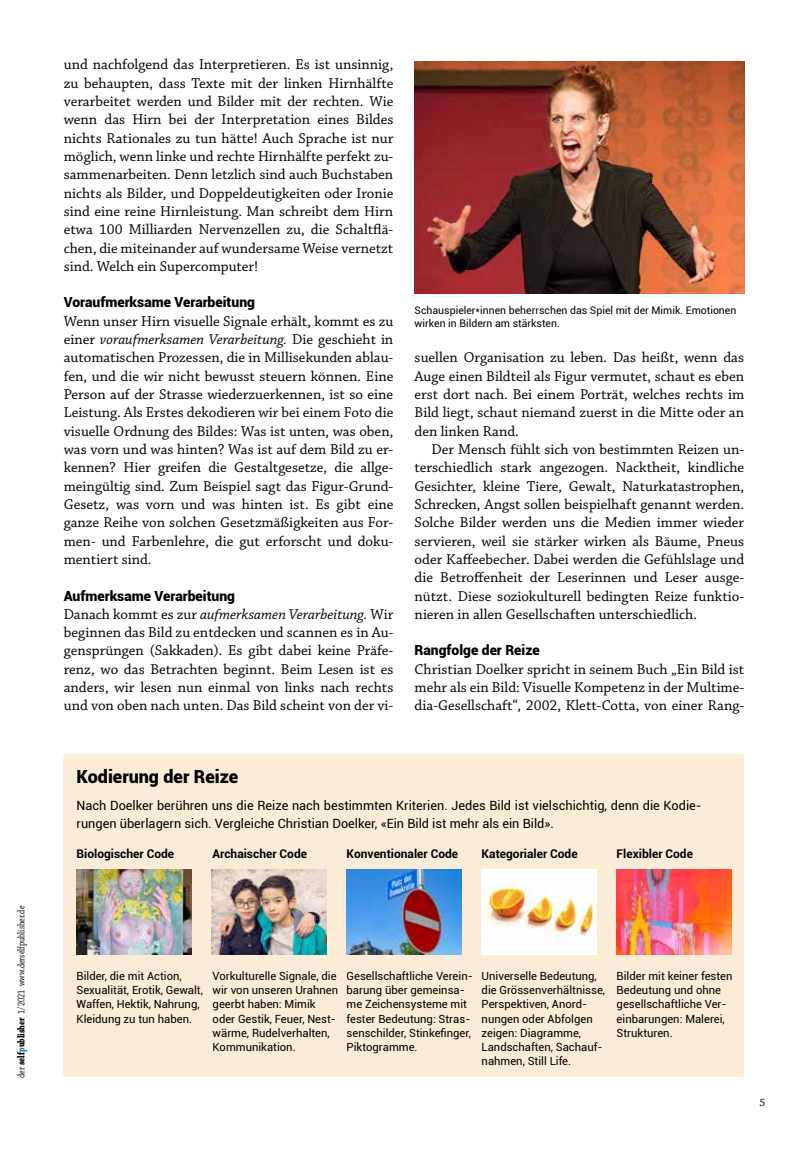
<style>
.page{position:relative;width:808px;height:1149px;background:#fff}
.page>*{position:absolute;margin:0;border:0;box-sizing:border-box;transform-origin:0 0}
.t1{font:900 18px "Roboto";color:#000}
.t2{font:15px/18.3px "Chaparral Pro";color:#000;text-align:justify}
.t3{font:900 13.95px "Roboto";color:#000}
.t4{font:12.75px/18px "Roboto";color:#000}
.t5{font:700 12px "Roboto";color:#000}
.t6{font:11.25px/14.2px "Roboto";color:#000}
.t7{font:11.25px "Chaparral Pro";color:#000}
.t8{font:10.5px/13.5px "Roboto";color:#000}
.t9{font:10.5px "Chaparral Pro";color:#000;scale:.76 1}
.s1{font-weight:700}
.s2{font-weight:700;color:#0086cb}
.s3{font-style:italic}
</style>
<div class="page">
<div style="left:64px;top:754px;width:680px;height:322px;background:#faecd7"></div>
<img style="left:347px;top:869px;width:114px;height:85px">
<img style="left:482px;top:869px;width:114px;height:85px">
<img style="left:617px;top:869px;width:114px;height:85px">
<img style="left:77px;top:869px;width:114px;height:85px">
<img style="left:212px;top:869px;width:114px;height:85px">
<img style="left:415px;top:62px;width:330px;height:231px">
<p class="t9" style="left:15px;top:1077px;width:227px;rotate:-90deg">der <span class="s1">self</span><span class="s2">p</span><span class="s1">ublisher</span> 1/2021 www.derselfpublisher.de</p>
<p class="t2" style="left:64px;top:56px;width:331px">und nachfolgend das Interpretieren. Es ist unsinnig, zu behaupten, dass Texte mit der linken Hirnhälfte verarbeitet werden und Bilder mit der rechten. Wie wenn das Hirn bei der Interpretation eines Bildes nichts Rationales zu tun hätte! Auch Sprache ist nur möglich, wenn linke und rechte Hirnhälfte perfekt zu&shy;sammenarbeiten. Denn letzlich sind auch Buchstaben nichts als Bilder, und Doppeldeutigkeiten oder Ironie sind eine reine Hirnleistung. Man schreibt dem Hirn etwa 100 Milliarden Nervenzellen zu, die Schaltflä&shy;chen, die miteinander auf wundersame Weise vernetzt sind. Welch ein Supercomputer!</p>
<p class="t3" style="left:64px;top:292px;width:193px">Voraufmerksame Verarbeitung</p>
<p class="t2" style="left:64px;top:312px;width:331px">Wenn unser Hirn visuelle Signale erhält, kommt es zu einer <span class="s3">voraufmerksamen Verarbeitung.</span> Die geschieht in automatischen Prozessen, die in Millisekunden ablau&shy;fen, und die wir nicht bewusst steuern können. Eine Person auf der Strasse wiederzuerkennen, ist so eine Leistung. Als Erstes dekodieren wir bei einem Foto die visuelle Ordnung des Bildes: Was ist unten, was oben, was vorn und was hinten? Was ist auf dem Bild zu er&shy;kennen? Hier greifen die Gestaltgesetze, die allge&shy;meingültig sind. Zum Beispiel sagt das Figur-Grund-Gesetz, was vorn und was hinten ist. Es gibt eine ganze Reihe von solchen Gesetzmäßigkeiten aus For&shy;men- und Farbenlehre, die gut erforscht und doku&shy;mentiert sind.</p>
<p class="t3" style="left:64px;top:585px;width:173px">Aufmerksame Verarbeitung</p>
<p class="t2" style="left:64px;top:605px;width:331px">Danach kommt es zur <span class="s3">aufmerksamen Verarbeitung.</span> Wir beginnen das Bild zu entdecken und scannen es in Au&shy;gensprüngen (Sakkaden). Es gibt dabei keine Präfe&shy;renz, wo das Betrachten beginnt. Beim Lesen ist es anders, wir lesen nun einmal von links nach rechts und von oben nach unten. Das Bild scheint von der vi-</p>
<p class="t8" style="left:415px;top:303px;width:323px">Schauspieler*innen beherrschen das Spiel mit der Mimik. Emotionen wirken in Bildern am stärksten.</p>
<p class="t2" style="left:415px;top:349px;width:331px">suellen Organisation zu leben. Das heißt, wenn das Auge einen Bildteil als Figur vermutet, schaut es eben erst dort nach. Bei einem Porträt, welches rechts im Bild liegt, schaut niemand zuerst in die Mitte oder an den linken Rand.</p>
<p class="t2" style="left:415px;top:440px;width:331px;text-indent:17px">Der Mensch fühlt sich von bestimmten Reizen un&shy;terschiedlich stark angezogen. Nacktheit, kindliche Gesichter, kleine Tiere, Gewalt, Naturkatastrophen, Schrecken, Angst sollen beispielhaft genannt werden.<br>Solche Bilder werden uns die Medien immer wieder servieren, weil sie stärker wirken als Bäume, Pneus oder Kaffeebecher. Dabei werden die Gefühlslage und die Betroffenheit der Leserinnen und Leser ausge&shy;nützt. Diese soziokulturell bedingten Reize funktio&shy;nieren in allen Gesellschaften unterschiedlich.</p>
<p class="t3" style="left:415px;top:640px;width:127px">Rangfolge der Reize</p>
<p class="t2" style="left:415px;top:660px;width:331px">Christian Doelker spricht in seinem Buch „Ein Bild ist mehr als ein Bild: Visuelle Kompetenz in der Multime&shy;dia-Gesellschaft“, 2002, Klett-Cotta, von einer Rang-</p>
<p class="t1" style="left:77px;top:763px;width:163px">Kodierung der Reize</p>
<p class="t4" style="left:77px;top:795px;width:627px">Nach Doelker berühren uns die Reize nach bestimmten Kriterien. Jedes Bild ist vielschichtig, denn die Kodie&shy;rungen überlagern sich. Vergleiche Christian Doelker, «Ein Bild ist mehr als ein Bild».</p>
<p class="t5" style="left:213px;top:844px;width:96px">Archaischer Code</p>
<p class="t5" style="left:77px;top:844px;width:99px">Biologischer Code</p>
<p class="t5" style="left:347px;top:844px;width:113px">Konventionaler Code</p>
<p class="t5" style="left:482px;top:844px;width:98px">Kategorialer Code</p>
<p class="t5" style="left:617px;top:844px;width:78px">Flexibler Code</p>
<p class="t6" style="left:77px;top:968px;width:128px">Bilder, die mit Action,<br>Sexualität, Erotik, Gewalt,<br>Waffen, Hektik, Nahrung,<br>Kleidung zu tun haben.</p>
<p class="t6" style="left:213px;top:968px;width:127px">Vorkulturelle Signale, die wir von unseren Urahnen geerbt haben: Mimik oder Gestik, Feuer, Nest&shy;wärme, Rudelverhalten,<br>Kommunikation.</p>
<p class="t6" style="left:347px;top:968px;width:128px">Gesellschaftliche Verein&shy;barung über gemeinsa&shy;me Zeichensysteme mit fester Bedeutung: Stras&shy;senschilder, Stinkefinger,<br>Piktogramme.</p>
<p class="t6" style="left:482px;top:968px;width:125px">Universelle Bedeutung, die Grössenverhältnisse,<br>Perspektiven, Anord&shy;nungen oder Abfolgen zeigen: Diagramme,<br>Landschaften, Sachauf&shy;nahmen, Still Life.</p>
<p class="t6" style="left:617px;top:968px;width:117px">Bilder mit keiner festen<br>Bedeutung und ohne gesellschaftliche Ver&shy;einbarungen: Malerei,<br>Strukturen.</p>
<p class="t7" style="left:759px;top:1096px;width:7px">5</p>
</div>
